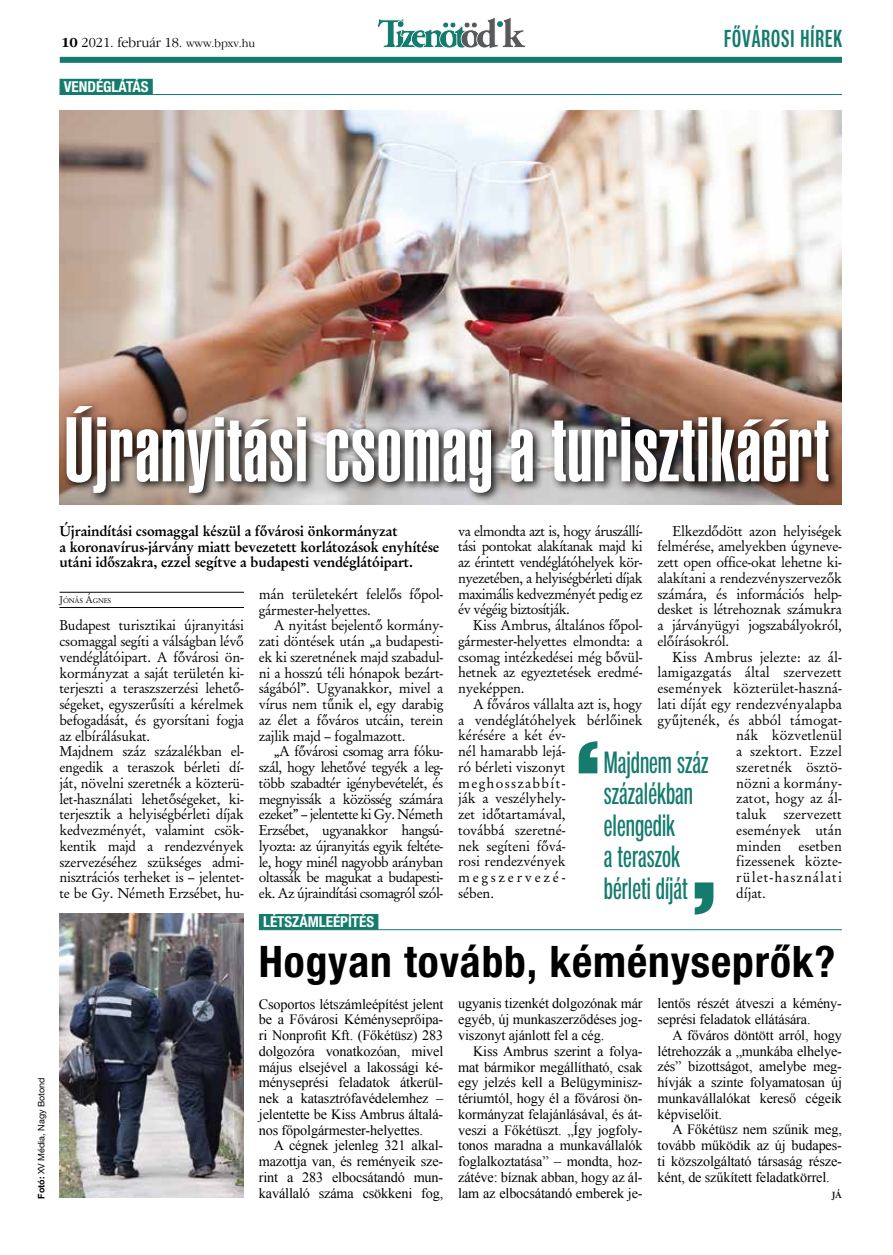
<style>
.page{position:relative;width:893px;height:1255px;background:#fff}
.page>*{position:absolute;margin:0;border:0;box-sizing:border-box;transform-origin:0 0}
.t1{font:900 extra-condensed 90px "Helvetica";letter-spacing:.01em;color:#fff}
.t2{font:43.5px "Helvetica Neue LT 77 Bd Cn";letter-spacing:.02em;color:#000}
.t3{font:30px/31.5px "Neue Helvetica 59 Cm";color:#147b6d}
.t4{font:24px "Neue Helvetica 69 Cm Md";letter-spacing:.04em;color:#147b6d}
.t5{font:700 condensed 15px "Helvetica Neue LT Pro";color:#fff}
.t6{font:14.25px/15.8px "Cg Garamond";letter-spacing:-.02em;color:#000;text-align:justify}
.t7{font:14.25px/15.8px "Times New Roman";letter-spacing:-.01em;color:#000;text-align:justify}
.t8{font:14.25px "Cg Garamond";color:#000}
.t9{font:700 14.25px/15.8px "Cg Garamond";letter-spacing:-.01em;color:#000}
.t10{font:300 14.25px "ITC Garamond";color:#000}
.t11{font:14.25px "Cg Garamond";letter-spacing:.07em;color:#000}
.t12{font:9px "Helvetica Neue LT Pro";color:#000}
.t13{font:700 8.85px "Cg Garamond";color:#000}
.t14{font:6.9px "Cg Garamond";letter-spacing:-.015em;color:#000}
.s1{font-weight:700}
.s2{font-size:12px}
.s3{font-size:9.75px}
</style>
<div class="page">
<div style="left:60px;top:57px;width:782px;height:6px;background:#147b6d"></div>
<svg style="left:377px;top:17px;width:149px;height:32px"></svg>
<hr style="left:60px;top:592px;width:184px;height:1px;background:#000">
<hr style="left:60px;top:607px;width:184px;height:1px;background:#000">
<div style="left:259px;top:913px;width:119px;height:16px;background:#147b6d"></div>
<hr style="left:259px;top:929px;width:583px;height:1px;background:#147b6d">
<div style="left:60px;top:79px;width:93px;height:15px;background:#147b6d"></div>
<hr style="left:60px;top:94px;width:782px;height:1px;background:#147b6d">
<svg style="left:695px;top:882px;width:18px;height:32px"></svg>
<svg style="left:579px;top:741px;width:18px;height:32px"></svg>
<img style="left:60px;top:913px;width:184px;height:284px">
<img style="left:60px;top:110px;width:782px;height:394px">
<div style="left:62px;top:401px;width:778px;height:103px;background:#000;opacity:.95"></div>
<p class="t10" style="left:61px;top:34px;width:196px"><span class="s1">10</span> 2021. február 18. <span class="s2">www.bpxv.hu</span></p>
<p class="t5" style="left:64px;top:77px;width:86px">VENDÉGLÁTÁS</p>
<h3 class="t4" style="left:724px;top:25px;width:119px">FŐVÁROSI HÍREK</h3>
<p class="t12" style="left:36px;top:1198px;width:123px;rotate:-90deg"><span class="s1">Fotó:</span> XV Média, Nagy Botond</p>
<h1 class="t1" style="left:64px;top:398px;width:766px">Újranyitási csomag a turisztikáért</h1>
<p class="t9" style="left:59px;top:522px;width:381px">Újraindítási csomaggal készül a fővárosi önkormányzat<br>a koronavírus-járvány miatt bevezetett korlátozások enyhítése utáni időszakra, ezzel segítve a budapesti vendéglátóipart.</p>
<p class="t14" style="left:60px;top:595px;width:53px"><span class="s3">J</span>ÓNÁS <span class="s3">Á</span>GNES</p>
<p class="t6" style="left:60px;top:617px;width:186px;text-align:left">Budapest turisztikai újranyitási csomaggal segíti a válságban lévő vendéglátóipart. A fővárosi ön&shy;kormányzat a saját területén ki&shy;terjeszti a teraszszerzési lehető&shy;ségeket, egyszerűsíti a kérelmek befogadását, és gyorsítani fogja az elbírálásukat.<br>Majdnem száz százalékban el&shy;engedik a teraszok bérleti dí&shy;ját, növelni szeretnék a közterü&shy;let-használati lehetőségeket, ki&shy;terjesztik a helyiségbérleti díjak kedvezményét, valamint csök&shy;kentik majd a rendezvények szervezéséhez szükséges admi&shy;nisztrációs terheket is – jelentet&shy;te be Gy. Németh Erzsébet, hu-</p>
<p class="t6" style="left:259px;top:585px;width:186px">mán területekért felelős főpol&shy;gármester-helyettes.</p>
<p class="t6" style="left:259px;top:617px;width:186px;text-indent:15px">A nyitást bejelentő kormány&shy;zati döntések után „a budapesti&shy;ek ki szeretnének majd szabadul&shy;ni a hosszú téli hónapok bezárt&shy;ságából”. Ugyanakkor, mivel a vírus nem tűnik el, egy darabig az élet a főváros utcáin, terein zajlik majd – fogalmazott.</p>
<p class="t6" style="left:259px;top:742px;width:186px;text-indent:15px">„A fővárosi csomag arra fóku&shy;szál, hogy lehetővé tegyék a leg&shy;több szabadtér igénybevételét, és megnyissák a közösség számára ezeket” – jelentette ki Gy. Németh Erzsébet, ugyanakkor hangsú&shy;lyozta: az újranyitás egyik feltéte&shy;le, hogy minél nagyobb arányban oltassák be magukat a budapesti&shy;ek. Az újraindítási csomagról szól-</p>
<p class="t5" style="left:263px;top:912px;width:113px">LÉTSZÁMLEÉPÍTÉS</p>
<p class="t6" style="left:657px;top:522px;width:186px;text-indent:15px">Elkezdődött azon helyiségek felmérése, amelyekben úgyneve&shy;zett open office-okat lehetne ki&shy;alakítani a rendezvényszervezők számára, és információs help&shy;desket is létrehoznak számukra a járványügyi jogszabályokról, előírásokról.</p>
<p class="t8" style="left:672px;top:647px;width:171px">Kiss Ambrus jelezte: az ál-</p>
<p class="t8" style="left:657px;top:662px;width:186px">lamigazgatás által szervezett</p>
<p class="t8" style="left:657px;top:678px;width:186px">események közterület-haszná-</p>
<p class="t8" style="left:657px;top:694px;width:186px">lati díját egy rendezvényalapba</p>
<p class="t8" style="left:657px;top:709px;width:186px">gyűjtenék, és abból támogat-</p>
<p class="t8" style="left:736px;top:725px;width:107px">nák közvetlenül</p>
<p class="t8" style="left:736px;top:741px;width:107px">a szektort. Ezzel</p>
<p class="t8" style="left:736px;top:757px;width:107px">szeretnék ösztö-</p>
<p class="t8" style="left:736px;top:772px;width:107px">nözni a kormány-</p>
<p class="t8" style="left:736px;top:788px;width:107px">zatot, hogy az ál-</p>
<p class="t8" style="left:736px;top:804px;width:107px">taluk szervezett</p>
<p class="t8" style="left:736px;top:820px;width:107px">események után</p>
<p class="t8" style="left:736px;top:835px;width:107px">minden esetben</p>
<p class="t8" style="left:736px;top:851px;width:107px">fizessenek közte-</p>
<p class="t11" style="left:736px;top:867px;width:107px">rület-használati</p>
<p class="t6" style="left:736px;top:884px;width:31px">díjat.</p>
<p class="t6" style="left:458px;top:522px;width:186px">va elmondta azt is, hogy áruszállí&shy;tási pontokat alakítanak majd ki az érintett vendéglátóhelyek kör&shy;nyezetében, a helyiségbérleti díjak maximális kedvezményét pedig ez év végéig biztosítják.</p>
<p class="t6" style="left:458px;top:616px;width:186px;text-indent:15px">Kiss Ambrus, általános főpol&shy;gármester-helyettes elmondta: a csomag intézkedései még bővül&shy;hetnek az egyeztetések eredmé&shy;nyeképpen.</p>
<p class="t6" style="left:458px;top:695px;width:186px;text-align:left;text-indent:15px">A főváros vállalta azt is, hogy a vendéglátóhelyek bérlőinek kérésére a két év-<br>nél hamarabb lejá-<br>ró bérleti viszonyt meghosszabbít-<br>ják a veszélyhely-<br>zet időtartamával,<br>továbbá szeretné-<br>nek segíteni fővá-<br>rosi rendezvények megszervezé-<br>sében.</p>
<h3 class="t3" style="left:604px;top:746px;width:106px">Majdnem száz százalékban elengedik<br>a teraszok bérleti díját</h3>
<h2 class="t2" style="left:259px;top:935px;width:578px">Hogyan tovább, kéményseprők?</h2>
<p class="t7" style="left:259px;top:995px;width:186px">Csoportos létszámleépítést jelent be a Fővárosi Kéményseprőipa&shy;ri Nonprofit Kft. (Főkétüsz) 283 dolgozóra vonatkozóan, mivel május elsejével a lakossági ké&shy;ményseprési feladatok átkerül&shy;nek a katasztrófavédelemhez – jelentette be Kiss Ambrus általá&shy;nos főpolgármester-helyettes.</p>
<p class="t7" style="left:259px;top:1137px;width:186px;text-indent:15px">A cégnek jelenleg 321 alkal&shy;mazottja van, és reményeik sze&shy;rint a 283 elbocsátandó mun&shy;kavállaló száma csökkeni fog,</p>
<p class="t7" style="left:458px;top:995px;width:186px">ugyanis tizenkét dolgozónak már egyéb, új munkaszerződéses jog&shy;viszonyt ajánlott fel a cég.</p>
<p class="t7" style="left:458px;top:1042px;width:186px;text-indent:15px">Kiss Ambrus szerint a folya&shy;mat bármikor megállítható, csak egy jelzés kell a Belügyminisz&shy;tériumtól, hogy él a fővárosi ön&shy;kormányzat felajánlásával, és át&shy;veszi a Főkétüszt. „Így jogfoly&shy;tonos maradna a munkavállalók foglalkoztatása” – mondta, hoz&shy;zátéve: bíznak abban, hogy az ál&shy;lam az elbocsátandó emberek je-</p>
<p class="t7" style="left:657px;top:995px;width:186px">lentős részét átveszi a kémény&shy;seprési feladatok ellátására.</p>
<p class="t7" style="left:657px;top:1027px;width:186px;text-indent:15px">A főváros döntött arról, hogy létrehozzák a „munkába elhelye&shy;zés” bizottságot, amelybe meg&shy;hívják a szinte folyamatosan új munkavállalókat kereső cégeik képviselőit.</p>
<p class="t7" style="left:657px;top:1121px;width:186px;text-indent:15px">A Főkétüsz nem szűnik meg, tovább működik az új budapes&shy;ti közszolgáltató társaság része&shy;ként, de szűkített feladatkörrel.</p>
<p class="t13" style="left:832px;top:1188px;width:11px">já</p>
</div>
